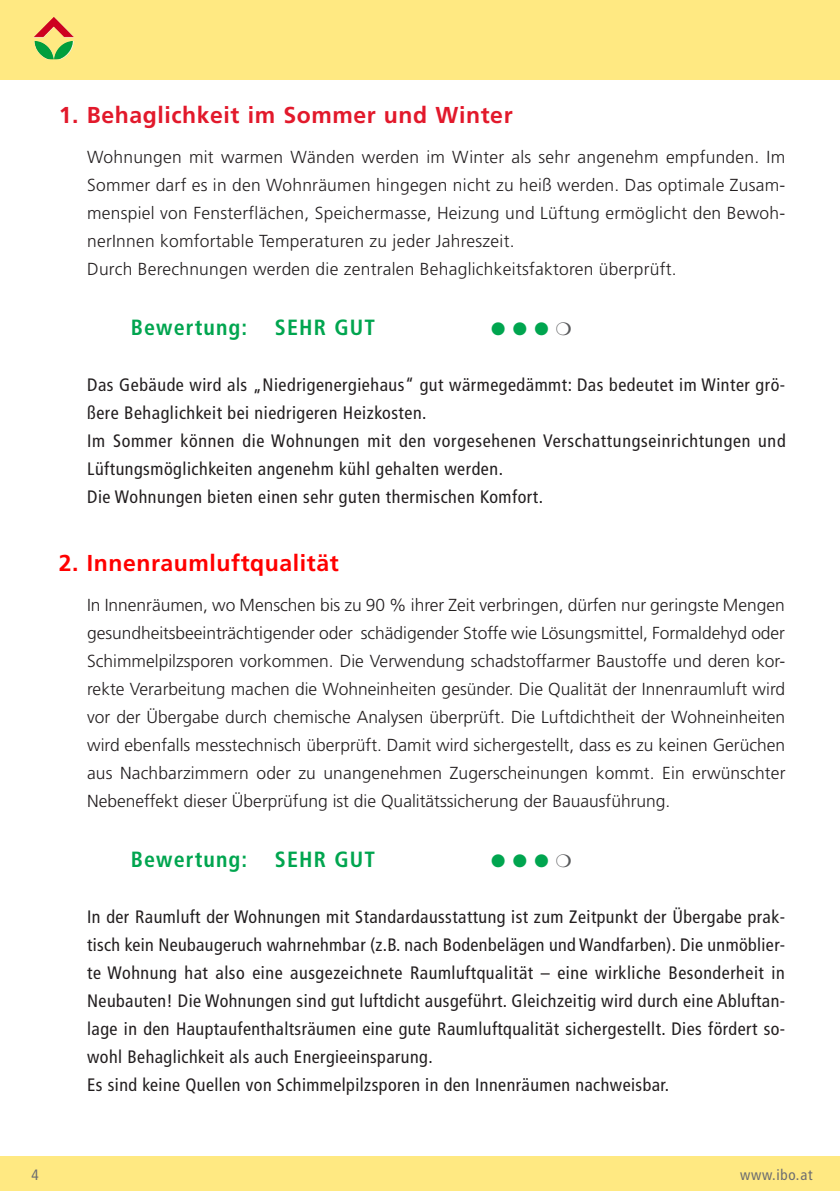
<style>
.page{position:relative;width:840px;height:1191px;background:#fff}
.page>*{position:absolute;margin:0;border:0;box-sizing:border-box;transform-origin:0 0}
.t1{font:700 23px "Frutiger";letter-spacing:.025em;color:#e2192b}
.t2{font:700 23px "Frutiger";letter-spacing:.025em;color:#f00}
.t3{font:700 condensed 22px "Frutiger";letter-spacing:.05em;color:#00a54f}
.t4{font:condensed 18px/28px "Frutiger";letter-spacing:.025em;color:#231f20}
.t5{font:18px "Zapf Dingbats ITC";color:#00a54f}
.t6{font:300 17.4px/28px "Frutiger";letter-spacing:.015em;color:#231f20}
.t7{font:condensed 15px "Frutiger";letter-spacing:.05em;color:#6c6d70}
.s1{color:#57585a}
</style>
<div class="page">
<div style="left:0;top:0;width:839px;height:79px;background:#ffe982"></div>
<img style="left:33px;top:17px;width:41px;height:42px">
<div style="left:0;top:1157px;width:839px;height:34px;background:#ffe982"></div>
<h1 class="t1" style="left:59px;top:101px;width:455px">1. Behaglichkeit im Sommer und Winter</h1>
<p class="t6" style="left:87px;top:143px;width:699px">Wohnungen mit warmen Wänden werden im Winter als sehr angenehm empfunden. Im Sommer darf es in den Wohnräumen hingegen nicht zu heiß werden. Das optimale Zusam&shy;menspiel von Fensterflächen, Speichermasse, Heizung und Lüftung ermöglicht den Bewoh&shy;nerInnen komfortable Temperaturen zu jeder Jahreszeit.<br>Durch Berechnungen werden die zentralen Behaglichkeitsfaktoren überprüft.</p>
<p class="t3" style="left:131px;top:314px;width:118px">Bewertung:</p>
<p class="t3" style="left:275px;top:314px;width:101px">SEHR GUT</p>
<p class="t5" style="left:491px;top:320px;width:82px">● ● ● <span class="s1">❍</span></p>
<p class="t4" style="left:87px;top:371px;width:699px">Das Gebäude wird als „Niedrigenergiehaus“ gut wärmegedämmt: Das bedeutet im Winter grö&shy;ßere Behaglichkeit bei niedrigeren Heizkosten.<br>Im Sommer können die Wohnungen mit den vorgesehenen Verschattungseinrichtungen und Lüftungsmöglichkeiten angenehm kühl gehalten werden.<br>Die Wohnungen bieten einen sehr guten thermischen Komfort.</p>
<h1 class="t2" style="left:59px;top:549px;width:281px">2. Innenraumluftqualität</h1>
<p class="t6" style="left:87px;top:591px;width:699px;text-align:justify">In Innenräumen, wo Menschen bis zu 90 % ihrer Zeit verbringen, dürfen nur geringste Mengen gesundheitsbeeinträchtigender oder schädigender Stoffe wie Lösungsmittel, Formaldehyd oder Schimmelpilzsporen vorkommen. Die Verwendung schadstoffarmer Baustoffe und deren kor&shy;rekte Verarbeitung machen die Wohneinheiten gesünder. Die Qualität der Innenraumluft wird vor der Übergabe durch chemische Analysen überprüft. Die Luftdichtheit der Wohneinheiten wird ebenfalls messtechnisch überprüft. Damit wird sichergestellt, dass es zu keinen Gerüchen aus Nachbarzimmern oder zu unangenehmen Zugerscheinungen kommt. Ein erwünschter Nebeneffekt dieser Überprüfung ist die Qualitätssicherung der Bauausführung.</p>
<p class="t3" style="left:131px;top:846px;width:118px">Bewertung:</p>
<p class="t3" style="left:275px;top:846px;width:101px">SEHR GUT</p>
<p class="t5" style="left:491px;top:852px;width:82px">● ● ● <span class="s1">❍</span></p>
<p class="t4" style="left:87px;top:903px;width:699px">In der Raumluft der Wohnungen mit Standardausstattung ist zum Zeitpunkt der Übergabe prak&shy;tisch kein Neubaugeruch wahrnehmbar (z.B. nach Bodenbelägen und Wandfarben). Die unmöblier&shy;te Wohnung hat also eine ausgezeichnete Raumluftqualität – eine wirkliche Besonderheit in Neubauten! Die Wohnungen sind gut luftdicht ausgeführt. Gleichzeitig wird durch eine Abluftan&shy;lage in den Hauptaufenthaltsräumen eine gute Raumluftqualität sichergestellt. Dies fördert so&shy;wohl Behaglichkeit als auch Energieeinsparung.<br>Es sind keine Quellen von Schimmelpilzsporen in den Innenräumen nachweisbar.</p>
<p class="t7" style="left:32px;top:1166px;width:9px">4</p>
<p class="t7" style="left:739px;top:1166px;width:74px">www.ibo.at</p>
</div>
